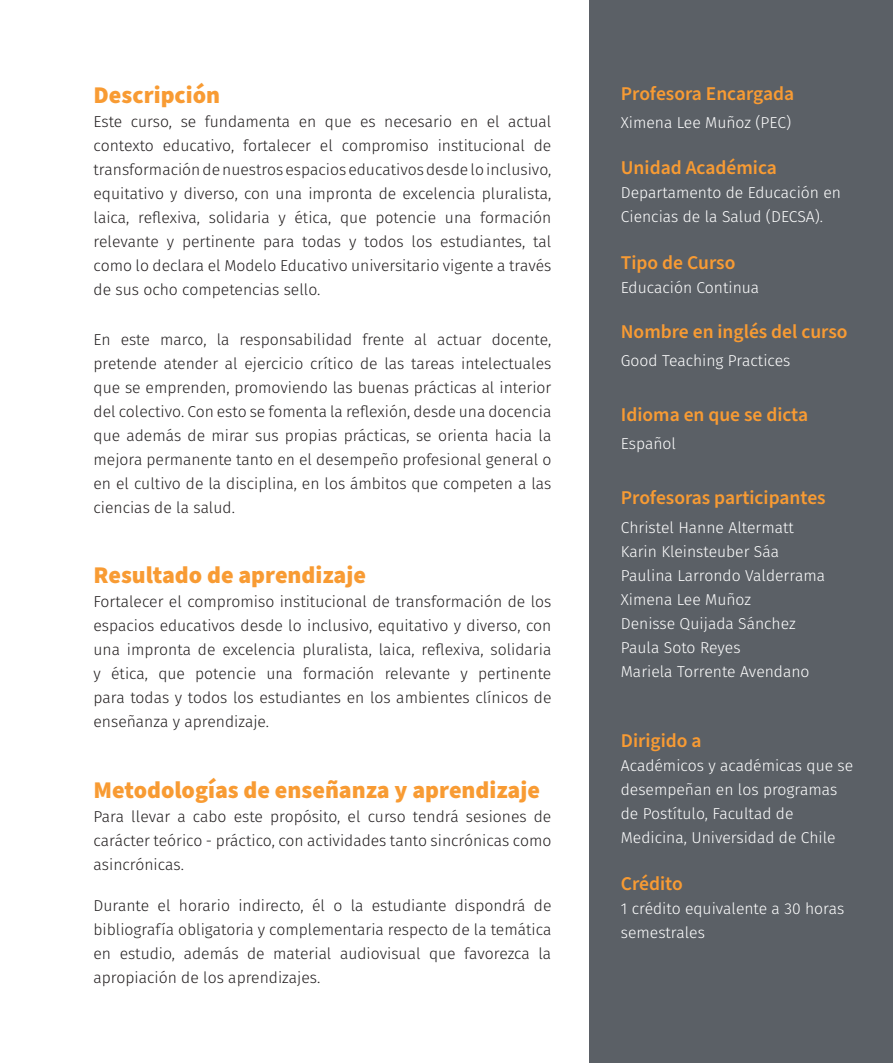
<style>
.page{position:relative;width:893px;height:1063px;background:#fff}
.page>*{position:absolute;margin:0;border:0;box-sizing:border-box;transform-origin:0 0}
.t1{font:900 24px "Source Sans Pro";color:#f89b33}
.t2{font:600 19.5px "Source Sans Pro";color:#f89b33}
.t3{font:300 15.75px/24px "Fira Sans";color:#231f20;text-align:justify}
.tabulacion{font:300 15.75px/24px "Fira Sans";color:#fff}
</style>
<div class="page">
<div style="left:590px;top:0;width:303px;height:1063px;background:#5b6066"></div>
<p class="t1" style="left:94px;top:78px;width:128px">Descripción</p>
<p class="t3" style="left:94px;top:109px;width:459px">Este curso, se fundamenta en que es necesario en el actual contexto educativo, fortalecer el compromiso institucional de transformación de nuestros espacios educativos desde lo inclusivo, equitativo y diverso, con una impronta de excelencia pluralista, laica, reflexiva, solidaria y ética, que potencie una formación relevante y pertinente para todas y todos los estudiantes, tal como lo declara el Modelo Educativo universitario vigente a través de sus ocho competencias sello.</p>
<p class="t3" style="left:94px;top:327px;width:459px">En este marco, la responsabilidad frente al actuar docente, pretende atender al ejercicio crítico de las tareas intelectuales que se emprenden, promoviendo las buenas prácticas al interior del colectivo. Con esto se fomenta la reflexión, desde una docencia que además de mirar sus propias prácticas, se orienta hacia la mejora permanente tanto en el desempeño profesional general o en el cultivo de la disciplina, en los ámbitos que competen a las ciencias de la salud.</p>
<p class="t1" style="left:94px;top:558px;width:274px">Resultado de aprendizaje</p>
<p class="t3" style="left:94px;top:589px;width:459px">Fortalecer el compromiso institucional de transformación de los espacios educativos desde lo inclusivo, equitativo y diverso, con una impronta de excelencia pluralista, laica, reflexiva, solidaria y ética, que potencie una formación relevante y pertinente para todas y todos los estudiantes en los ambientes clínicos de enseñanza y aprendizaje.</p>
<p class="t1" style="left:94px;top:773px;width:448px">Metodologías de enseñanza y aprendizaje</p>
<p class="t3" style="left:94px;top:804px;width:459px">Para llevar a cabo este propósito, el curso tendrá sesiones de carácter teórico - práctico, con actividades tanto sincrónicas como asincrónicas.</p>
<p class="t3" style="left:94px;top:893px;width:459px">Durante el horario indirecto, él o la estudiante dispondrá de bibliografía obligatoria y complementaria respecto de la temática en estudio, además de material audiovisual que favorezca la apropiación de los aprendizajes.</p>
<p class="t2" style="left:621px;top:80px;width:175px">Profesora Encargada</p>
<p class="tabulacion" style="left:621px;top:110px;width:172px">Ximena Lee Muñoz (PEC)</p>
<p class="t2" style="left:621px;top:155px;width:158px">Unidad Académica</p>
<p class="tabulacion" style="left:621px;top:181px;width:222px">Departamento de Educación en<br>Ciencias de la Salud (DECSA).</p>
<p class="t2" style="left:621px;top:249px;width:116px">Tipo de Curso</p>
<p class="tabulacion" style="left:621px;top:275px;width:140px">Educación Continua</p>
<p class="t2" style="left:621px;top:318px;width:228px">Nombre en inglés del curso</p>
<p class="tabulacion" style="left:621px;top:349px;width:171px">Good Teaching Practices</p>
<p class="t2" style="left:621px;top:402px;width:189px">Idioma en que se dicta</p>
<p class="tabulacion" style="left:621px;top:432px;width:57px">Español</p>
<p class="t2" style="left:621px;top:485px;width:206px">Profesoras participantes</p>
<p class="tabulacion" style="left:621px;top:515px;width:175px">Christel Hanne Altermatt</p>
<p class="tabulacion" style="left:621px;top:539px;width:160px">Karin Kleinsteuber Sáa</p>
<p class="tabulacion" style="left:621px;top:563px;width:206px">Paulina Larrondo Valderrama</p>
<p class="tabulacion" style="left:621px;top:587px;width:132px">Ximena Lee Muñoz</p>
<p class="tabulacion" style="left:621px;top:611px;width:176px">Denisse Quijada Sánchez</p>
<p class="tabulacion" style="left:621px;top:635px;width:121px">Paula Soto Reyes</p>
<p class="tabulacion" style="left:621px;top:659px;width:190px">Mariela Torrente Avendano</p>
<p class="t2" style="left:621px;top:728px;width:82px">Dirigido a</p>
<p class="tabulacion" style="left:621px;top:754px;width:234px">Académicos y académicas que se desempeñan en los programas de Postítulo, Facultad de<br>Medicina, Universidad de Chile</p>
<p class="t2" style="left:621px;top:870px;width:63px">Crédito</p>
<p class="tabulacion" style="left:621px;top:896px;width:225px">1 crédito equivalente a 30 horas semestrales</p>
</div>
